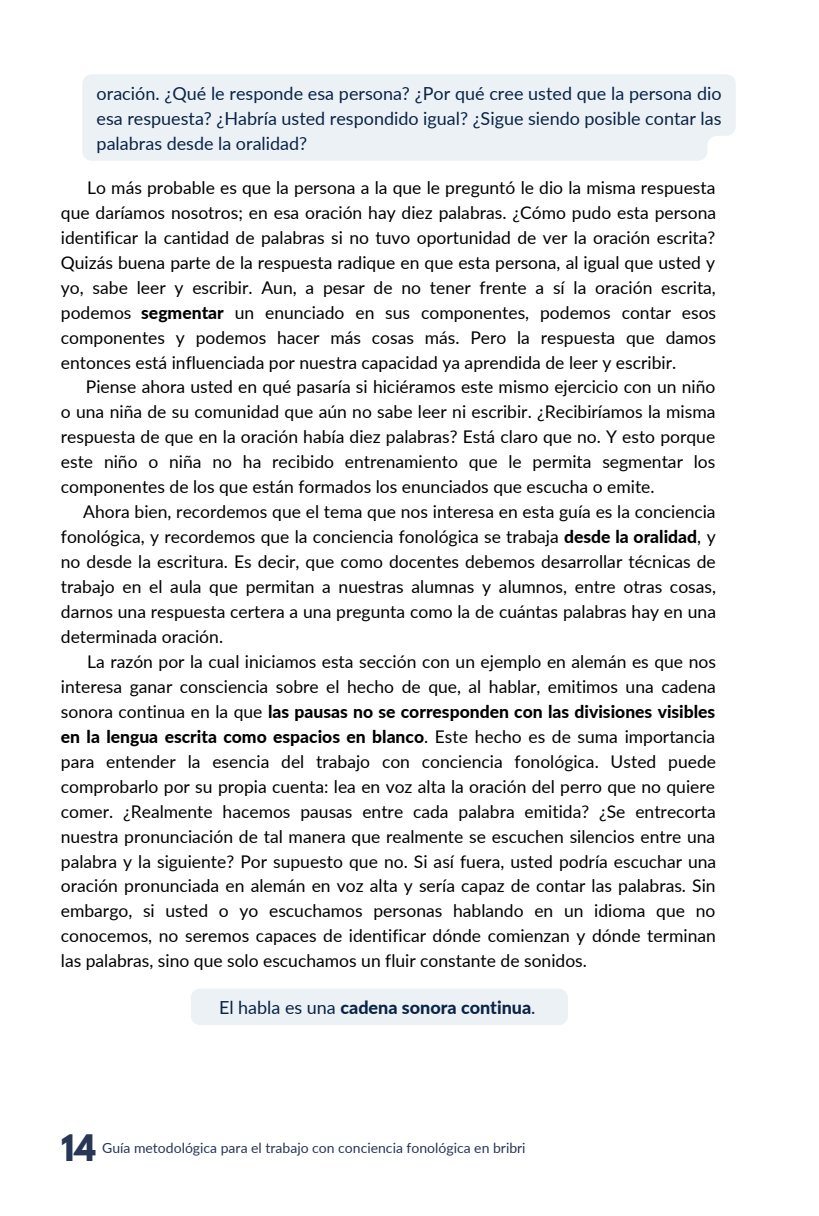
<style>
.page{position:relative;width:819px;height:1216px;background:#fff}
.page>*{position:absolute;margin:0;border:0;box-sizing:border-box;transform-origin:0 0}
.t1{font:700 32.38px "League Spartan";color:#273755}
.t2{font:18.03px/24.8px "Lato";color:#092445;text-align:justify}
.t3{font:800 18.03px "Lato";color:#092445}
.t4{font:17.5px/24.8px "Lato";color:#000;text-align:justify}
.t5{font:14px "Lato";color:#273755}
.s1{font-weight:800}
.s2{font-weight:400}
</style>
<div class="page">
<div style="left:191px;top:989px;width:377px;height:36px;background:#ecf1f6"></div>
<div style="left:82px;top:74px;width:654px;height:87px;background:#ecf1f6"></div>
<p class="t2" style="left:97px;top:80px;width:626px">oración. ¿Qué le responde esa persona? ¿Por qué cree usted que la persona dio esa respuesta? ¿Habría usted respondido igual? ¿Sigue siendo posible contar las palabras desde la oralidad?</p>
<p class="t4" style="left:61px;top:175px;width:657px;text-indent:26px">Lo más probable es que la persona a la que le preguntó le dio la misma respuesta que daríamos nosotros; en esa oración hay diez palabras. ¿Cómo pudo esta persona identificar la cantidad de palabras si no tuvo oportunidad de ver la oración escrita?<br>Quizás buena parte de la respuesta radique en que esta persona, al igual que usted y yo, sabe leer y escribir. Aun, a pesar de no tener frente a sí la oración escrita, podemos <span class="s1">segmentar</span> un enunciado en sus componentes, podemos contar esos componentes y podemos hacer más cosas más. Pero la respuesta que damos entonces está influenciada por nuestra capacidad ya aprendida de leer y escribir.</p>
<p class="t4" style="left:61px;top:374px;width:656px;text-indent:25px">Piense ahora usted en qué pasaría si hiciéramos este mismo ejercicio con un niño o una niña de su comunidad que aún no sabe leer ni escribir. ¿Recibiríamos la misma respuesta de que en la oración había diez palabras? Está claro que no. Y esto porque este niño o niña no ha recibido entrenamiento que le permita segmentar los componentes de los que están formados los enunciados que escucha o emite.</p>
<p class="t4" style="left:61px;top:499px;width:657px;text-indent:22px">Ahora bien, recordemos que el tema que nos interesa en esta guía es la conciencia fonológica, y recordemos que la conciencia fonológica se trabaja <span class="s1">desde la oralidad</span>, y no desde la escritura. Es decir, que como docentes debemos desarrollar técnicas de trabajo en el aula que permitan a nuestras alumnas y alumnos, entre otras cosas, darnos una respuesta certera a una pregunta como la de cuántas palabras hay en una determinada oración.</p>
<p class="t4" style="left:61px;top:648px;width:657px;text-indent:26px">La razón por la cual iniciamos esta sección con un ejemplo en alemán es que nos interesa ganar consciencia sobre el hecho de que, al hablar, emitimos una cadena sonora continua en la que <span class="s1">las pausas no se corresponden con las divisiones visibles en la lengua escrita como espacios en blanco</span>. Este hecho es de suma importancia para entender la esencia del trabajo con conciencia fonológica. Usted puede comprobarlo por su propia cuenta: lea en voz alta la oración del perro que no quiere comer. ¿Realmente hacemos pausas entre cada palabra emitida? ¿Se entrecorta nuestra pronunciación de tal manera que realmente se escuchen silencios entre una palabra y la siguiente? Por supuesto que no. Si así fuera, usted podría escuchar una oración pronunciada en alemán en voz alta y sería capaz de contar las palabras. Sin embargo, si usted o yo escuchamos personas hablando en un idioma que no conocemos, no seremos capaces de identificar dónde comienzan y dónde terminan las palabras, sino que solo escuchamos un fluir constante de sonidos.</p>
<p class="t3" style="left:219px;top:996px;width:318px"><span class="s2">El habla es una</span> cadena sonora continua<span class="s2">.</span></p>
<h1 class="t1" style="left:61px;top:1131px;width:36px">14</h1>
<p class="t5" style="left:102px;top:1138px;width:425px">Guía metodológica para el trabajo con conciencia fonológica en bribri</p>
</div>
